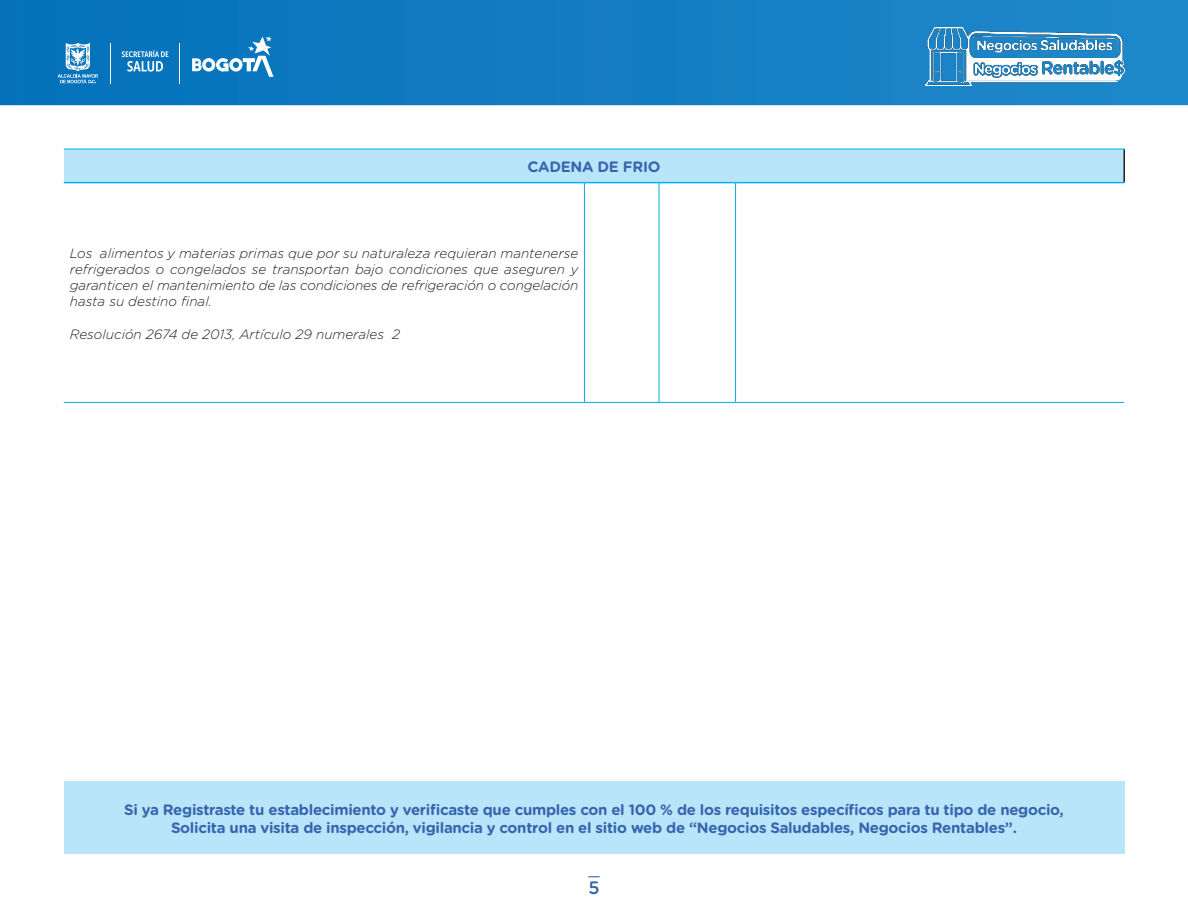
<style>
.page{position:relative;width:1188px;height:918px;background:#fff}
.page>*{position:absolute;margin:0;border:0;box-sizing:border-box;transform-origin:0 0}
.t1{font:500 18px "Gotham Rounded";color:#3765ad}
.Subtit-2{font:700 15px/18px "Gotham Rounded";letter-spacing:-.02em;color:#3765ad;text-align:center}
.Texts{font:italic 300 13.5px/16.2px "Gotham Rounded";color:#231f20;text-align:justify}
</style>
<div class="page">
<svg style="left:0;top:0;width:1188px;height:105px;background:#117cc1"></svg>
<img style="left:925px;top:28px;width:199px;height:58px">
<svg style="left:588px;top:876px;width:12px;height:1px"></svg>
<svg style="left:58px;top:43px;width:40px;height:41px;background:#539ed0"></svg>
<svg style="left:192px;top:36px;width:82px;height:41px"></svg>
<hr style="left:179px;top:43px;width:1px;height:41px;background:#fff">
<hr style="left:110px;top:43px;width:1px;height:41px;background:#fff">
<svg style="left:122px;top:50px;width:47px;height:22px"></svg>
<div style="left:64px;top:149px;width:1060px;height:33px;background:#b9e5fa"></div>
<hr style="left:1123px;top:149px;width:2px;height:33px;background:#231f20">
<hr style="left:64px;top:149px;width:1061px;height:1px;background:#00aeef">
<hr style="left:64px;top:182px;width:1061px;height:1px;background:#00aeef">
<hr style="left:64px;top:183px;width:520px;height:1px;background:#00aeef">
<hr style="left:584px;top:183px;width:75px;height:1px;background:#00aeef">
<hr style="left:584px;top:183px;width:1px;height:219px;background:#00aeef">
<hr style="left:659px;top:183px;width:77px;height:1px;background:#00aeef">
<hr style="left:659px;top:183px;width:1px;height:219px;background:#00aeef">
<hr style="left:736px;top:183px;width:388px;height:1px;background:#00aeef">
<hr style="left:735px;top:183px;width:1px;height:219px;background:#00aeef">
<hr style="left:64px;top:402px;width:520px;height:1px;background:#00aeef">
<hr style="left:584px;top:402px;width:75px;height:1px;background:#00aeef">
<hr style="left:659px;top:402px;width:77px;height:1px;background:#00aeef">
<hr style="left:736px;top:402px;width:388px;height:1px;background:#00aeef">
<div style="left:64px;top:782px;width:1060px;height:72px;background:#b9e5fa"></div>
<p class="Subtit-2" style="left:527px;top:157px;width:135px">CADENA DE FRIO</p>
<p class="Texts" style="left:70px;top:244px;width:510px">Los alimentos y materias primas que por su naturaleza requieran mantenerse refrigerados o congelados se transportan bajo condiciones que aseguren y garanticen el mantenimiento de las condiciones de refrigeración o congelación hasta su destino final.</p>
<p class="Texts" style="left:70px;top:325px;width:332px">Resolución 2674 de 2013, Artículo 29 numerales 2</p>
<p class="Subtit-2" style="left:124px;top:800px;width:941px">Si ya Registraste tu establecimiento y verificaste que cumples con el 100 % de los requisitos específicos para tu tipo de negocio,<br>Solicita una visita de inspección, vigilancia y control en el sitio web de “Negocios Saludables, Negocios Rentables”.</p>
<h1 class="t1" style="left:588px;top:875px;width:13px">5</h1>
</div>
